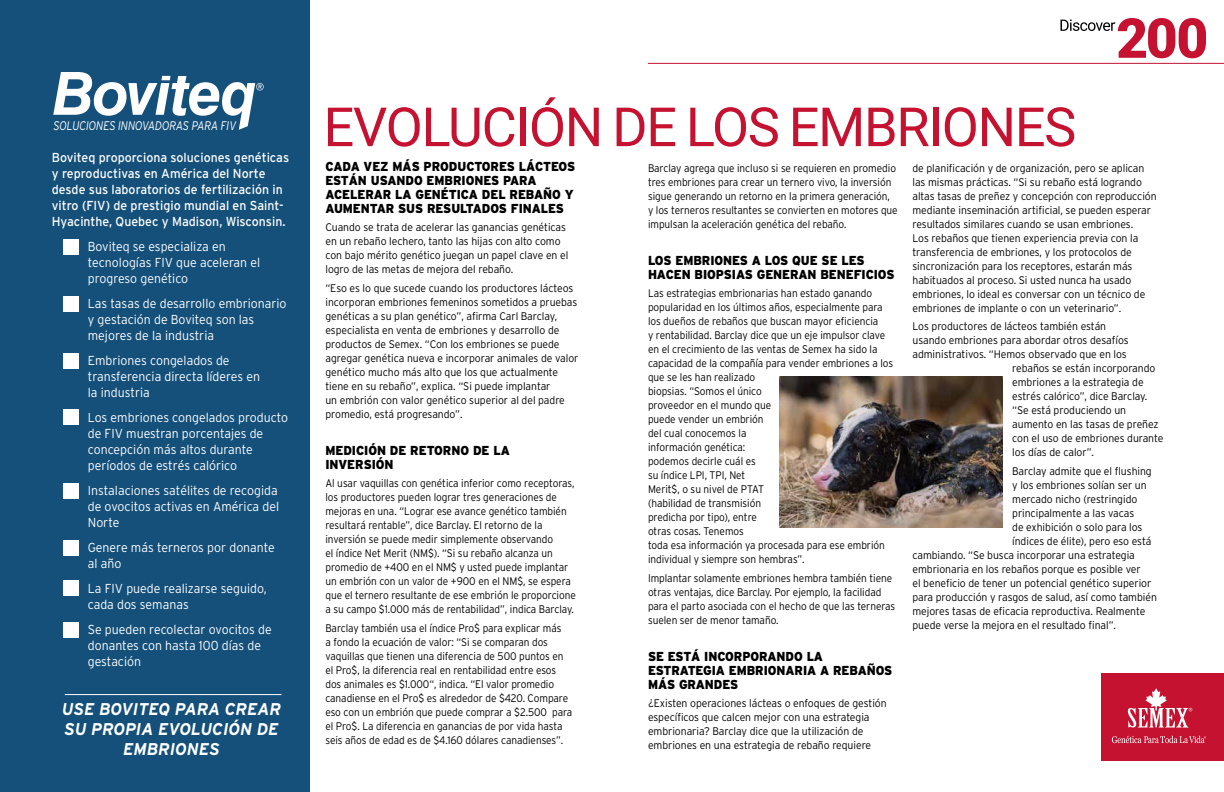
<style>
.page{position:relative;width:1224px;height:792px;background:#fff}
.page>*{position:absolute;margin:0;border:0;box-sizing:border-box;transform-origin:0 0}
.t1{font:54.1px "Roboto";letter-spacing:-.025em;color:#c41230}
.t2{font:italic 700 17px/20px "Interstate";color:#fff;text-align:center;scale:.95 1}
.t3{font:300 13px/16px "Interstate";color:#fff;scale:.95 1}
.t4{font:900 13px/14px "Interstate";letter-spacing:-.005em;color:#000;scale:.92 1}
.t5{font:13px/16px "Interstate";color:#fff;scale:.95 1}
.t6{font:italic 300 12.5px "Interstate";letter-spacing:-.01em;color:#fff;scale:.85 1}
.t7{font:300 11px/14px "Interstate";letter-spacing:-.005em;color:#000;scale:.95 1}
.t8{font:300 11px/14px "Interstate";letter-spacing:-.005em;color:#000;scale:.92 1}
</style>
<div class="page">
<svg style="left:1061px;top:18px;width:145px;height:40px"></svg>
<hr style="left:648px;top:63px;width:576px;height:1px;background:#c41230">
<div style="left:1102px;top:673px;width:122px;height:88px;background:#c41230"></div>
<div style="left:0;top:0;width:310px;height:792px;background:#14507a"></div>
<svg style="left:53px;top:72px;width:211px;height:58px"></svg>
<div style="left:63px;top:240px;width:16px;height:15px;background:#fff"></div>
<div style="left:63px;top:296px;width:16px;height:16px;background:#fff"></div>
<div style="left:63px;top:353px;width:16px;height:16px;background:#fff"></div>
<div style="left:63px;top:409px;width:16px;height:16px;background:#fff"></div>
<div style="left:63px;top:483px;width:16px;height:16px;background:#fff"></div>
<div style="left:63px;top:540px;width:16px;height:16px;background:#fff"></div>
<div style="left:63px;top:580px;width:16px;height:15px;background:#fff"></div>
<div style="left:63px;top:622px;width:16px;height:16px;background:#fff"></div>
<img style="left:780px;top:377px;width:223px;height:150px">
<hr style="left:65px;top:694px;width:217px;height:1px;background:#fff">
<svg style="left:1128px;top:688px;width:64px;height:40px"></svg>
<svg style="left:1112px;top:736px;width:94px;height:7px"></svg>
<p class="t6" style="left:54px;top:118px;width:217px">SOLUCIONES INNOVADORAS PARA FIV</p>
<p class="t5" style="left:52px;top:149px;width:251px">Boviteq proporciona soluciones genéticas y reproductivas en América del Norte desde sus laboratorios de fertilización in vitro (FIV) de prestigio mundial en Saint-Hyacinthe, Quebec y Madison, Wisconsin.</p>
<p class="t3" style="left:88px;top:238px;width:183px">Boviteq se especializa en tecnologías FIV que aceleran el progreso genético</p>
<p class="t3" style="left:88px;top:295px;width:211px">Las tasas de desarrollo embrionario y gestación de Boviteq son las mejores de la industria</p>
<p class="t3" style="left:88px;top:352px;width:183px">Embriones congelados de transferencia directa líderes en la industria</p>
<p class="t3" style="left:88px;top:409px;width:212px">Los embriones congelados producto de FIV muestran porcentajes de concepción más altos durante períodos de estrés calórico</p>
<p class="t3" style="left:88px;top:482px;width:203px;text-align:justify">Instalaciones satélites de recogida de ovocitos activas en América del Norte</p>
<p class="t3" style="left:88px;top:539px;width:198px">Genere más terneros por donante al año</p>
<p class="t3" style="left:88px;top:580px;width:190px">La FIV puede realizarse seguido, cada dos semanas</p>
<p class="t3" style="left:88px;top:621px;width:195px">Se pueden recolectar ovocitos de donantes con hasta 100 días de gestación</p>
<h2 class="t2" style="left:62px;top:698px;width:232px">USE BOVITEQ PARA CREAR<br>SU PROPIA EVOLUCIÓN DE<br>EMBRIONES</h2>
<h1 class="t1" style="left:324px;top:89px;width:754px">EVOLUCIÓN DE LOS EMBRIONES</h1>
<p class="t4" style="left:325px;top:159px;width:273px">CADA VEZ MÁS PRODUCTORES LÁCTEOS<br>ESTÁN USANDO EMBRIONES PARA<br>ACELERAR LA GENÉTICA DEL REBAÑO Y<br>AUMENTAR SUS RESULTADOS FINALES</p>
<p class="t7" style="left:325px;top:220px;width:257px">Cuando se trata de acelerar las ganancias genéticas en un rebaño lechero, tanto las hijas con alto como con bajo mérito genético juegan un papel clave en el logro de las metas de mejora del rebaño.</p>
<p class="t7" style="left:325px;top:281px;width:268px">“Eso es lo que sucede cuando los productores lácteos incorporan embriones femeninos sometidos a pruebas genéticas a su plan genético”, afirma Carl Barclay, especialista en venta de embriones y desarrollo de productos de Semex. “Con los embriones se puede agregar genética nueva e incorporar animales de valor genético mucho más alto que los que actualmente tiene en su rebaño”, explica. “Si puede implantar<br>un embrión con valor genético superior al del padre promedio, está progresando”.</p>
<p class="t4" style="left:325px;top:443px;width:202px">MEDICIÓN DE RETORNO DE LA<br>INVERSIÓN</p>
<p class="t8" style="left:325px;top:476px;width:274px">Al usar vaquillas con genética inferior como receptoras, los productores pueden lograr tres generaciones de mejoras en una. “Lograr ese avance genético también resultará rentable”, dice Barclay. El retorno de la inversión se puede medir simplemente observando<br>el índice Net Merit (NM$). “Si su rebaño alcanza un promedio de +400 en el NM$ y usted puede implantar un embrión con un valor de +900 en el NM$, se espera que el ternero resultante de ese embrión le proporcione a su campo $1.000 más de rentabilidad”, indica Barclay.</p>
<p class="t8" style="left:325px;top:621px;width:270px">Barclay también usa el índice Pro$ para explicar más<br>a fondo la ecuación de valor: “Si se comparan dos vaquillas que tienen una diferencia de 500 puntos en el Pro$, la diferencia real en rentabilidad entre esos dos animales es $1.000“, indica. “El valor promedio canadiense en el Pro$ es alrededor de $420. Compare eso con un embrión que puede comprar a $2.500 para el Pro$. La diferencia en ganancias de por vida hasta seis años de edad es de $4.160 dólares canadienses”.</p>
<p class="t7" style="left:912px;top:161px;width:259px">de planificación y de organización, pero se aplican las mismas prácticas. “Si su rebaño está logrando altas tasas de preñez y concepción con reproducción mediante inseminación artificial, se pueden esperar resultados similares cuando se usan embriones.<br>Los rebaños que tienen experiencia previa con la transferencia de embriones, y los protocolos de sincronización para los receptores, estarán más habituados al proceso. Si usted nunca ha usado embriones, lo ideal es conversar con un técnico de embriones de implante o con un veterinario”.</p>
<p class="t7" style="left:912px;top:319px;width:205px">Los productores de lácteos también están</p>
<p class="t7" style="left:912px;top:333px;width:229px">usando embriones para abordar otros desafíos</p>
<p class="t7" style="left:912px;top:347px;width:227px">administrativos. “Hemos observado que en los</p>
<p class="t7" style="left:1012px;top:361px;width:152px">rebaños se están incorporando</p>
<p class="t7" style="left:1012px;top:375px;width:140px">embriones a la estrategia de</p>
<p class="t7" style="left:1012px;top:389px;width:144px">estrés calórico”, dice Barclay.</p>
<p class="t7" style="left:1012px;top:403px;width:121px">“Se está produciendo un</p>
<p class="t7" style="left:1012px;top:417px;width:156px">aumento en las tasas de preñez</p>
<p class="t7" style="left:1012px;top:431px;width:161px">con el uso de embriones durante</p>
<p class="t7" style="left:1012px;top:445px;width:88px">los días de calor”.</p>
<p class="t7" style="left:1012px;top:464px;width:148px">Barclay admite que el flushing</p>
<p class="t7" style="left:1012px;top:478px;width:143px">y los embriones solían ser un</p>
<p class="t7" style="left:1012px;top:492px;width:133px">mercado nicho (restringido</p>
<p class="t7" style="left:1012px;top:506px;width:130px">principalmente a las vacas</p>
<p class="t7" style="left:1012px;top:520px;width:139px">de exhibición o solo para los</p>
<p class="t7" style="left:1012px;top:534px;width:148px">índices de élite), pero eso está</p>
<p class="t7" style="left:912px;top:548px;width:236px">cambiando. “Se busca incorporar una estrategia</p>
<p class="t7" style="left:912px;top:562px;width:242px">embrionaria en los rebaños porque es posible ver</p>
<p class="t7" style="left:912px;top:576px;width:253px">el beneficio de tener un potencial genético superior</p>
<p class="t7" style="left:912px;top:590px;width:259px">para producción y rasgos de salud, así como también</p>
<p class="t7" style="left:912px;top:604px;width:247px">mejores tasas de eficacia reproductiva. Realmente</p>
<p class="t7" style="left:912px;top:618px;width:216px">puede verse la mejora en el resultado final”.</p>
<p class="t8" style="left:648px;top:161px;width:273px">Barclay agrega que incluso si se requieren en promedio tres embriones para crear un ternero vivo, la inversión sigue generando un retorno en la primera generación, y los terneros resultantes se convierten en motores que impulsan la aceleración genética del rebaño.</p>
<p class="t4" style="left:648px;top:253px;width:270px">LOS EMBRIONES A LOS QUE SE LES<br>HACEN BIOPSIAS GENERAN BENEFICIOS</p>
<p class="t8" style="left:648px;top:286px;width:268px">Las estrategias embrionarias han estado ganando popularidad en los últimos años, especialmente para los dueños de rebaños que buscan mayor eficiencia<br>y rentabilidad. Barclay dice que un eje impulsor clave en el crecimiento de las ventas de Semex ha sido la capacidad de la compañía para vender embriones a los que se les han realizado<br>biopsias. “Somos el único<br>proveedor en el mundo que<br>puede vender un embrión<br>del cual conocemos la<br>información genética:<br>podemos decirle cuál es<br>su índice LPI, TPI, Net<br>Merit$, o su nivel de PTAT<br>(habilidad de transmisión<br>predicha por tipo), entre<br>otras cosas. Tenemos<br>toda esa información ya procesada para ese embrión individual y siempre son hembras”.</p>
<p class="t8" style="left:648px;top:571px;width:270px">Implantar solamente embriones hembra también tiene otras ventajas, dice Barclay. Por ejemplo, la facilidad para el parto asociada con el hecho de que las terneras suelen ser de menor tamaño.</p>
<p class="t4" style="left:648px;top:649px;width:267px">SE ESTÁ INCORPORANDO LA<br>ESTRATEGIA EMBRIONARIA A REBAÑOS<br>MÁS GRANDES</p>
<p class="t7" style="left:648px;top:696px;width:253px">¿Existen operaciones lácteas o enfoques de gestión específicos que calcen mejor con una estrategia embrionaria? Barclay dice que la utilización de embriones en una estrategia de rebaño requiere</p>
</div>
